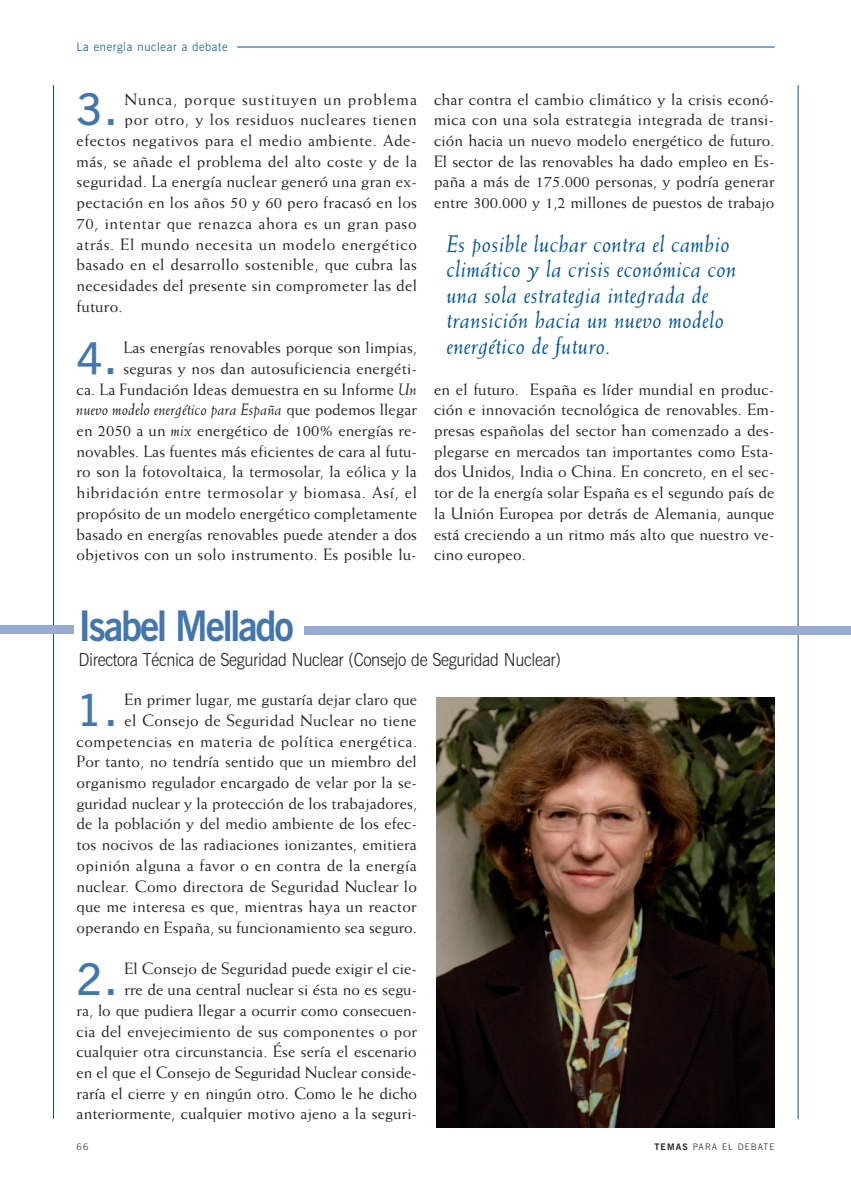
<style>
.page{position:relative;width:851px;height:1191px;background:#fff}
.page>*{position:absolute;margin:0;border:0;box-sizing:border-box;transform-origin:0 0}
.t1{font:600 43.8px "News Gothic BT";color:#4476ae}
.t2{font:700 42px "News Gothic BT";letter-spacing:-.06em;color:#4476ae;scale:.92 1}
.t3{font:italic 24px/25.5px "Weiss Std";letter-spacing:.015em;color:#005595}
.t4{font:300 18px "News Gothic BT";letter-spacing:-.02em;color:#231f20;scale:.92 1}
.t5{font:16.5px/20.7px "Weiss Std";letter-spacing:.01em;color:#231f20;text-align:right}
.t6{font:16.5px "Weiss Std";letter-spacing:.035em;color:#231f20}
.t7{font:16.5px "Weiss Std";letter-spacing:.03em;color:#231f20}
.t8{font:16.5px "Weiss Std";letter-spacing:.06em;color:#231f20}
.t9{font:300 12px "News Gothic BT";letter-spacing:.06em;color:#005595;scale:.95 1}
.t10{font:300 9px "News Gothic BT";letter-spacing:.12em;color:#231f20}
.s1{font-size:47.25px}
.s2{font-style:italic}
.s3{font-weight:700}
</style>
<div class="page">
<hr style="left:797px;top:85px;width:1px;height:1034px;background:#005595">
<hr style="left:53px;top:85px;width:1px;height:1033px;background:#005595">
<hr style="left:237px;top:47px;width:537px;height:1px;background:#005595">
<div style="left:0;top:626px;width:74px;height:8px;background:#97acd0"></div>
<div style="left:304px;top:626px;width:546px;height:8px;background:#97acd0"></div>
<img style="left:436px;top:697px;width:338px;height:430px">
<p class="t9" style="left:77px;top:40px;width:160px">La energía nuclear a debate</p>
<h1 class="t1" style="left:77px;top:85px;width:43px">3<span class="s1">.</span></h1>
<p class="t8" style="left:125px;top:93px;width:294px">Nunca, porque sustituyen un problema</p>
<p class="t6" style="left:125px;top:114px;width:293px">por otro, y los residuos nucleares tienen</p>
<p class="t7" style="left:77px;top:134px;width:341px">efectos negativos para el medio ambiente. Ade-</p>
<p class="t5" style="left:77px;top:152px;width:342px">más, se añade el problema del alto coste y de la</p>
<p class="t5" style="left:77px;top:173px;width:342px">seguridad. La energía nuclear generó una gran ex-</p>
<p class="t5" style="left:77px;top:193px;width:342px">pectación en los años 50 y 60 pero fracasó en los</p>
<p class="t6" style="left:77px;top:217px;width:341px">70, intentar que renazca ahora es un gran paso</p>
<p class="t6" style="left:77px;top:238px;width:342px">atrás. El mundo necesita un modelo energético</p>
<p class="t5" style="left:77px;top:255px;width:342px">basado en el desarrollo sostenible, que cubra las</p>
<p class="t5" style="left:77px;top:276px;width:342px">necesidades del presente sin comprometer las del</p>
<p class="t5" style="left:77px;top:297px;width:48px">futuro.</p>
<h1 class="t1" style="left:77px;top:333px;width:42px">4<span class="s1">.</span></h1>
<p class="t5" style="left:77px;top:338px;width:342px">Las energías renovables porque son limpias, seguras y nos dan autosuficiencia energéti-<br>ca. La Fundación Ideas demuestra en su Informe <span class="s2">Un nuevo modelo energético para España</span> que podemos llegar en 2050 a un <span class="s2">mix</span> energético de 100% energías re&shy;novables. Las fuentes más eficientes de cara al futu&shy;ro son la fotovoltaica, la termosolar, la eólica y la hibridación entre termosolar y biomasa. Así, el propósito de un modelo energético completamente basado en energías renovables puede atender a dos objetivos con un solo instrumento. Es posible lu-</p>
<p class="t5" style="left:434px;top:90px;width:342px;text-align:justify">char contra el cambio climático y la crisis econó&shy;mica con una sola estrategia integrada de transi&shy;ción hacia un nuevo modelo energético de futuro.<br>El sector de las renovables ha dado empleo en Es&shy;paña a más de 175.000 personas, y podría generar entre 300.000 y 1,2 millones de puestos de trabajo</p>
<h3 class="t3" style="left:446px;top:233px;width:291px">Es posible luchar contra el cambio climático y la crisis económica con una sola estrategia integrada de transición hacia un nuevo modelo energético de futuro.</h3>
<p class="t5" style="left:434px;top:380px;width:342px;text-align:justify">en el futuro. España es líder mundial en produc&shy;ción e innovación tecnológica de renovables. Em&shy;presas españolas del sector han comenzado a des&shy;plegarse en mercados tan importantes como Esta&shy;dos Unidos, India o China. En concreto, en el sec&shy;tor de la energía solar España es el segundo país de la Unión Europea por detrás de Alemania, aunque está creciendo a un ritmo más alto que nuestro ve&shy;cino europeo.</p>
<h2 class="t2" style="left:78px;top:601px;width:236px">Isabel Mellado</h2>
<p class="t4" style="left:78px;top:649px;width:526px">Directora Técnica de Seguridad Nuclear (Consejo de Seguridad Nuclear)</p>
<p class="t5" style="left:77px;top:690px;width:342px">En primer lugar, me gustaría dejar claro que<br>el Consejo de Seguridad Nuclear no tiene competencias en materia de política energética.<br>Por tanto, no tendría sentido que un miembro del organismo regulador encargado de velar por la se&shy;guridad nuclear y la protección de los trabajadores, de la población y del medio ambiente de los efec&shy;tos nocivos de las radiaciones ionizantes, emitiera opinión alguna a favor o en contra de la energía nuclear. Como directora de Seguridad Nuclear lo que me interesa es que, mientras haya un reactor operando en España, su funcionamiento sea seguro.</p>
<h1 class="t1" style="left:77px;top:954px;width:43px">2<span class="s1">.</span></h1>
<h1 class="t1" style="left:77px;top:685px;width:43px">1<span class="s1">.</span></h1>
<p class="t5" style="left:77px;top:959px;width:342px">El Consejo de Seguridad puede exigir el cie-<br>rre de una central nuclear si ésta no es segu-<br>ra, lo que pudiera llegar a ocurrir como consecuen&shy;cia del envejecimiento de sus componentes o por cualquier otra circunstancia. Ése sería el escenario en el que el Consejo de Seguridad Nuclear conside&shy;raría el cierre y en ningún otro. Como le he dicho anteriormente, cualquier motivo ajeno a la seguri-</p>
<p class="t10" style="left:77px;top:1141px;width:13px">66</p>
<p class="t10" style="left:654px;top:1141px;width:121px"><span class="s3">TEMAS</span> PARA EL DEBATE</p>
</div>
